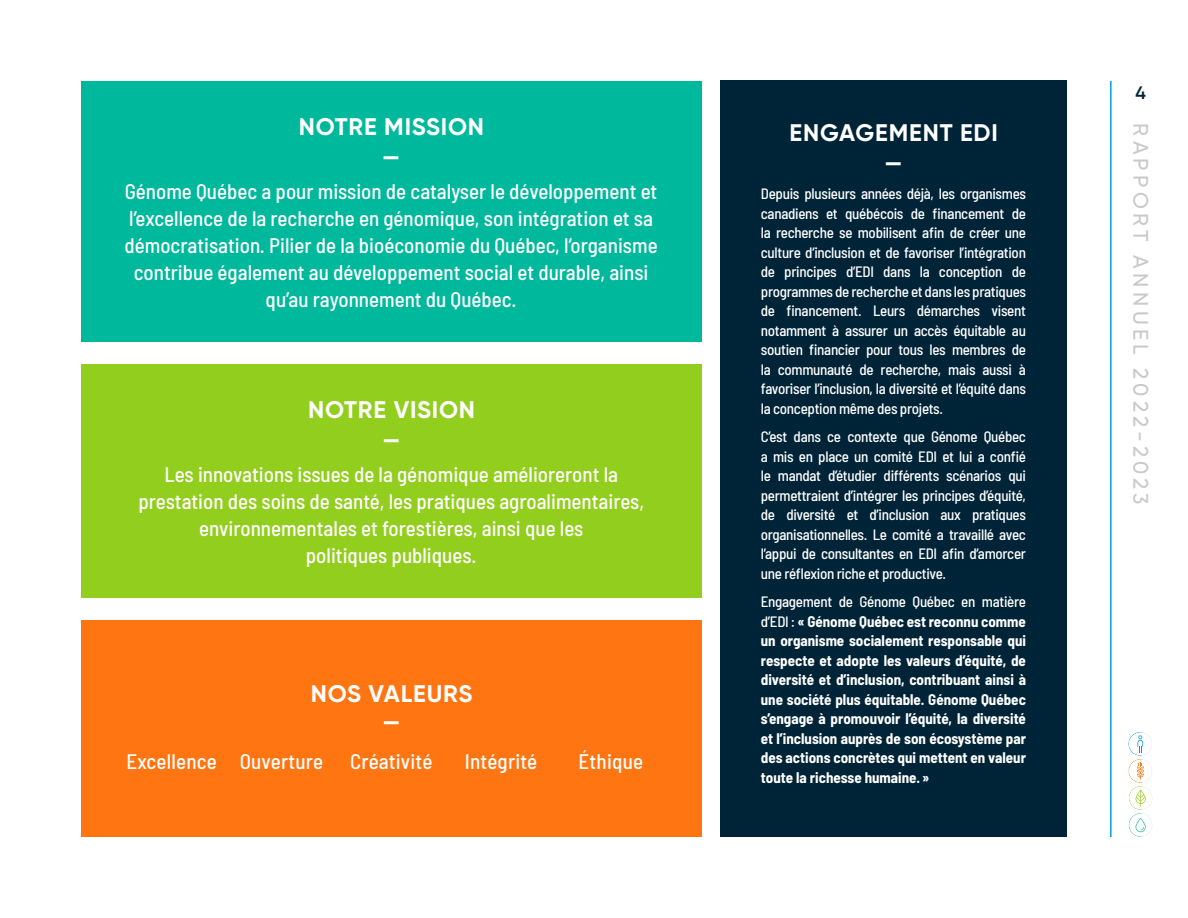
<style>
.page{position:relative;width:1188px;height:918px;background:#fff}
.page>*{position:absolute;margin:0;border:0;box-sizing:border-box;transform-origin:0 0}
.t1{font:700 24px/30px "Gilroy";letter-spacing:.035em;color:#fff;text-align:center}
.t2{font:500 semi-condensed 21px/27px "Barlow";color:#fff;text-align:center}
.t3{font:500 21px "Gilroy";letter-spacing:.21em;color:#c9c9c9}
.t4{font:600 18px "Gilroy";color:#002437}
.t5{font:500 semi-condensed 15px/19.5px "Barlow";letter-spacing:-.02em;color:#fff;text-align:justify}
.t6{font:700 semi-condensed 15px/19.5px "Barlow";color:#fff;text-align:justify}
.s1{font-weight:500}
</style>
<div class="page">
<svg style="left:1128px;top:732px;width:24px;height:105px"></svg>
<hr style="left:1110px;top:81px;width:2px;height:756px;background:#009de1">
<div style="left:720px;top:81px;width:347px;height:756px;background:#002437"></div>
<div style="left:81px;top:81px;width:621px;height:261px;background:#00b89b"></div>
<div style="left:81px;top:364px;width:621px;height:234px;background:#92ce1d"></div>
<div style="left:81px;top:621px;width:621px;height:216px;background:#ff7511"></div>
<h1 class="t1" style="left:299px;top:112px;width:187px">NOTRE MISSION —</h1>
<p class="t2" style="left:124px;top:176px;width:535px">Génome Québec a pour mission de catalyser le développement et l’excellence de la recherche en génomique, son intégration et sa démocratisation. Pilier de la bioéconomie du Québec, l’organisme contribue également au développement social et durable, ainsi qu’au rayonnement du Québec.</p>
<h1 class="t1" style="left:308px;top:395px;width:168px">NOTRE VISION —</h1>
<h2 class="t2" style="left:138px;top:460px;width:507px">Les innovations issues de la génomique amélioreront la prestation des soins de santé, les pratiques agroalimentaires, environnementales et forestières, ainsi que les<br>politiques publiques.</h2>
<h1 class="t1" style="left:311px;top:680px;width:163px;line-height:27.8px">NOS VALEURS —</h1>
<h2 class="t2" style="left:126px;top:750px;width:198px">Excellence Ouverture</h2>
<h2 class="t2" style="left:350px;top:750px;width:84px">Créativité</h2>
<h2 class="t2" style="left:465px;top:750px;width:74px">Intégrité</h2>
<h2 class="t2" style="left:579px;top:750px;width:66px">Éthique</h2>
<h1 class="t1" style="left:790px;top:118px;width:210px">ENGAGEMENT EDI —</h1>
<p class="t5" style="left:761px;top:186px;width:267px">Depuis plusieurs années déjà, les organismes canadiens et québécois de financement de la recherche se mobilisent afin de créer une culture d’inclusion et de favoriser l’intégration de principes d’EDI dans la conception de programmes de recherche et dans les pratiques de financement. Leurs démarches visent notamment à assurer un accès équitable au soutien financier pour tous les membres de la communauté de recherche, mais aussi à favoriser l’inclusion, la diversité et l’équité dans la conception même des projets.</p>
<p class="t5" style="left:761px;top:426px;width:267px">C’est dans ce contexte que Génome Québec a mis en place un comité EDI et lui a confié le mandat d’étudier différents scénarios qui permettraient d’intégrer les principes d’équité, de diversité et d’inclusion aux pratiques organisationnelles. Le comité a travaillé avec l’appui de consultantes en EDI afin d’amorcer une réflexion riche et productive.</p>
<p class="t6" style="left:761px;top:591px;width:267px"><span class="s1">Engagement de Génome Québec en matière d’EDI :</span> « Génome Québec est reconnu comme un organisme socialement responsable qui respecte et adopte les valeurs d’équité, de diversité et d’inclusion, contribuant ainsi à une société plus équitable. Génome Québec s’engage à promouvoir l’équité, la diversité et l’inclusion auprès de son écosystème par des actions concrètes qui mettent en valeur toute la richesse humaine. »</p>
<p class="t4" style="left:1136px;top:85px;width:12px">4</p>
<h2 class="t3" style="left:1150px;top:123px;width:383px;rotate:90deg">RAPPORT ANNUEL 2022-2023</h2>
</div>
